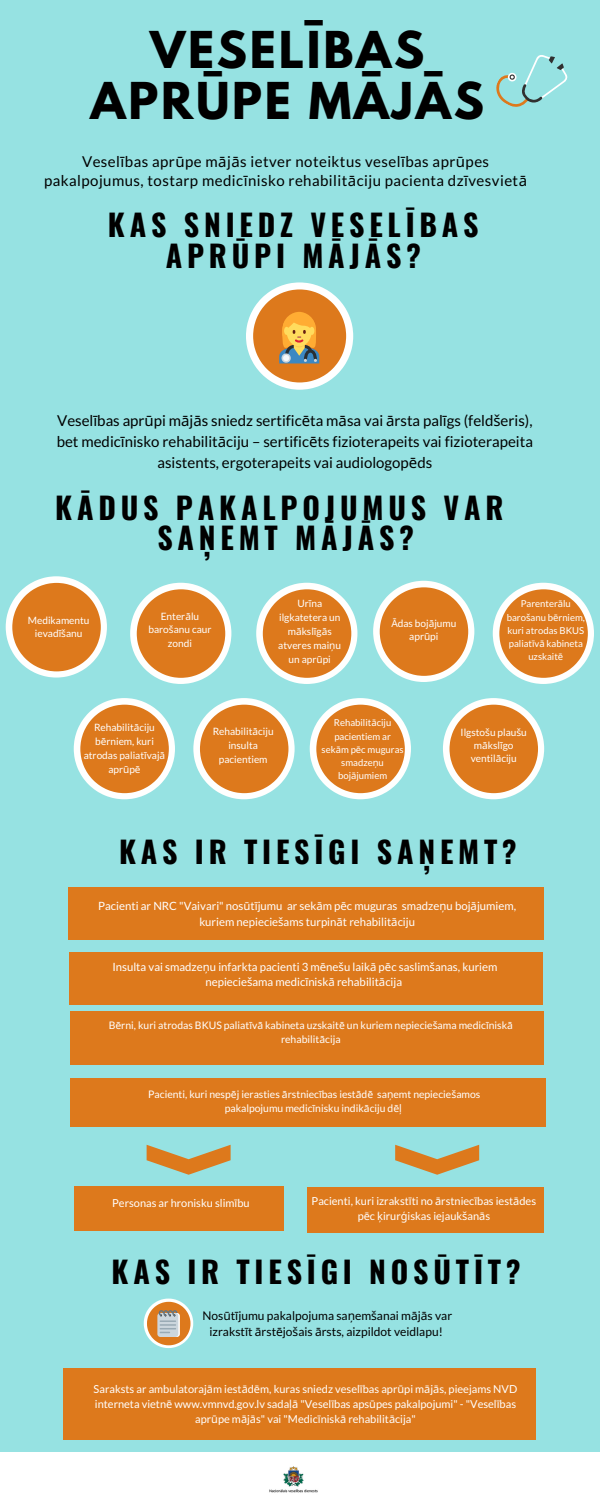
<style>
.page{position:relative;width:600px;height:1500px;background:#96e2e2}
.page>*{position:absolute;margin:0;border:0;box-sizing:border-box;transform-origin:0 0}
.t1{font:700 45px/50.2px "League Spartan";letter-spacing:.06em;color:#000;text-align:center}
.t2{font:700 30px/30.8px "Oswald";letter-spacing:.16em;color:#000;text-align:center}
.t3{font:15px/21px "Lato";color:#000;text-align:center}
.t4{font:15px/18.8px "Lato";letter-spacing:.03em;color:#000;text-align:center}
.t5{font:12px/16.5px "Lato";color:#000;text-align:center}
.t6{font:11.4px/15.2px "Lato";color:#fff;text-align:center}
.t7{font:11px/15px "Lato";color:#fff;text-align:center}
.t8{font:10.4px/14.1px "Lato";color:#fff;text-align:center}
.t9{font:10.1px/13.8px "Lato";color:#fff;text-align:center}
.t10{font:9.5px/13.1px "Lato";color:#fff;text-align:center}
.s1{font-family:"Noto Sans"}
</style>
<div class="page">
<svg style="left:496px;top:55px;width:72px;height:52px"></svg>
<div style="left:74px;top:1186px;width:209px;height:45px;background:#dd791c"></div>
<div style="left:308px;top:1187px;width:236px;height:46px;background:#dd791c"></div>
<div style="left:70px;top:1011px;width:474px;height:54px;background:#dd791c"></div>
<div style="left:69px;top:953px;width:474px;height:52px;background:#dd791c"></div>
<div style="left:68px;top:888px;width:476px;height:52px;background:#dd791c"></div>
<div style="left:0;top:1452px;width:600px;height:48px;background:#fff"></div>
<img style="left:269px;top:1466px;width:49px;height:27px">
<div style="left:63px;top:1368px;width:473px;height:72px;background:#dd791c"></div>
<div style="left:70px;top:1078px;width:476px;height:49px;background:#dd791c"></div>
<svg style="left:373px;top:581px;width:101px;height:101px"></svg>
<svg style="left:74px;top:698px;width:101px;height:101px"></svg>
<svg style="left:443px;top:698px;width:101px;height:101px"></svg>
<svg style="left:310px;top:698px;width:101px;height:101px"></svg>
<svg style="left:193px;top:698px;width:102px;height:101px"></svg>
<svg style="left:493px;top:583px;width:101px;height:101px"></svg>
<svg style="left:256px;top:583px;width:101px;height:101px"></svg>
<svg style="left:130px;top:583px;width:101px;height:101px"></svg>
<svg style="left:6px;top:576px;width:101px;height:102px"></svg>
<svg style="left:246px;top:282px;width:107px;height:108px"></svg>
<svg style="left:395px;top:1145px;width:84px;height:30px"></svg>
<svg style="left:144px;top:1299px;width:49px;height:49px"></svg>
<svg style="left:147px;top:1145px;width:84px;height:30px"></svg>
<h1 class="t1" style="left:91px;top:31px;width:395px">VESELĪBAS<br>APRŪPE MĀJĀS</h1>
<h3 class="t4" style="left:44px;top:152px;width:485px">Vesel<span class="s1">ī</span>bas apr<span class="s1">ū</span>pe m<span class="s1">ā</span>j<span class="s1">ā</span>s ietver noteiktus vesel<span class="s1">ī</span>bas apr<span class="s1">ū</span>pes pakalpojumus, tostarp medic<span class="s1">ī</span>nisko rehabilit<span class="s1">ā</span>ciju pacienta dz<span class="s1">ī</span>vesviet<span class="s1">ā</span></h3>
<h2 class="t2" style="left:108px;top:208px;width:372px">KAS SNIEDZ VESELĪBAS<br>APRŪPI MĀJĀS?</h2>
<h3 class="t3" style="left:57px;top:410px;width:478px">Vesel<span class="s1">ī</span>bas apr<span class="s1">ū</span>pi m<span class="s1">ā</span>j<span class="s1">ā</span>s sniedz sertific<span class="s1">ē</span>ta m<span class="s1">ā</span>sa vai <span class="s1">ā</span>rsta pal<span class="s1">ī</span>gs (feld<span class="s1">š</span>eris), bet medic<span class="s1">ī</span>nisko rehabilit<span class="s1">ā</span>ciju – sertific<span class="s1">ē</span>ts fizioterapeits vai fizioterapeita asistents, ergoterapeits vai audiologop<span class="s1">ē</span>ds</h3>
<h2 class="t2" style="left:55px;top:491px;width:450px">KĀDUS PAKALPOJUMUS VAR<br>SAŅEMT MĀJĀS?</h2>
<p class="t9" style="left:28px;top:613px;width:63px">Medikamentu ievad<span class="s1">īš</span>anu</p>
<p class="t9" style="left:148px;top:609px;width:65px">Enter<span class="s1">ā</span>lu baro<span class="s1">š</span>anu caur zondi</p>
<p class="t9" style="left:278px;top:597px;width:64px">Ur<span class="s1">ī</span>na ilgkatetera un m<span class="s1">ā</span>ksl<span class="s1">ī</span>g<span class="s1">ā</span>s atveres mai<span class="s1">ņ</span>u un apr<span class="s1">ū</span>pi</p>
<p class="t9" style="left:391px;top:616px;width:67px;line-height:13.5px"><span class="s1">Ā</span>das boj<span class="s1">ā</span>jumu apr<span class="s1">ū</span>pi</p>
<p class="t10" style="left:507px;top:597px;width:80px">Parenter<span class="s1">ā</span>lu baro<span class="s1">š</span>anu b<span class="s1">ē</span>rniem, kuri atrodas BKUS paliat<span class="s1">ī</span>v<span class="s1">ā</span> kabineta uzskait<span class="s1">ē</span></p>
<p class="t10" style="left:322px;top:716px;width:84px">Rehabilit<span class="s1">ā</span>ciju pacientiem ar sek<span class="s1">ā</span>m p<span class="s1">ē</span>c muguras smadze<span class="s1">ņ</span>u boj<span class="s1">ā</span>jumiem</p>
<p class="t9" style="left:84px;top:721px;width:83px">Rehabilit<span class="s1">ā</span>ciju b<span class="s1">ē</span>rniem, kuri atrodas paliat<span class="s1">ī</span>vaj<span class="s1">ā </span>apr<span class="s1">ū</span>p<span class="s1">ē</span></p>
<p class="t9" style="left:461px;top:725px;width:68px;line-height:13.5px">Ilgsto<span class="s1">š</span>u plau<span class="s1">š</span>u m<span class="s1">ā</span>ksl<span class="s1">ī</span>go ventil<span class="s1">ā</span>ciju</p>
<p class="t9" style="left:213px;top:724px;width:62px">Rehabilit<span class="s1">ā</span>ciju insulta pacientiem</p>
<h2 class="t2" style="left:119px;top:835px;width:399px">KAS IR TIESĪGI SAŅEMT?</h2>
<p class="t6" style="left:98px;top:898px;width:419px;line-height:15.7px">Pacienti ar NRC "Vaivari" nos<span class="s1">ū</span>t<span class="s1">ī</span>jumu ar sek<span class="s1">ā</span>m p<span class="s1">ē</span>c muguras smadze<span class="s1">ņ</span>u boj<span class="s1">ā</span>jumiem, kuriem nepiecie<span class="s1">š</span>ams turpin<span class="s1">ā</span>t rehabilit<span class="s1">ā</span>ciju</p>
<p class="t6" style="left:112px;top:959px;width:387px">Insulta vai smadze<span class="s1">ņ</span>u infarkta pacienti 3 m<span class="s1">ē</span>ne<span class="s1">š</span>u laik<span class="s1">ā</span> p<span class="s1">ē</span>c saslim<span class="s1">š</span>anas, kuriem nepiecie<span class="s1">š</span>ama medic<span class="s1">ī</span>nisk<span class="s1">ā</span> rehabilit<span class="s1">ā</span>cija</p>
<p class="t8" style="left:109px;top:1018px;width:406px">B<span class="s1">ē</span>rni, kuri atrodas BKUS paliat<span class="s1">ī</span>v<span class="s1">ā</span> kabineta uzskait<span class="s1">ē</span> un kuriem nepiecie<span class="s1">š</span>ama medic<span class="s1">ī</span>nisk<span class="s1">ā </span>rehabilit<span class="s1">ā</span>cija</p>
<p class="t8" style="left:148px;top:1087px;width:334px">Pacienti, kuri nesp<span class="s1">ē</span>j ierasties <span class="s1">ā</span>rstniec<span class="s1">ī</span>bas iest<span class="s1">ā</span>d<span class="s1">ē</span> sa<span class="s1">ņ</span>emt nepiecie<span class="s1">š</span>amos pakalpojumu medic<span class="s1">ī</span>nisku indik<span class="s1">ā</span>ciju d<span class="s1">ēļ</span></p>
<p class="t7" style="left:112px;top:1196px;width:139px">Personas ar hronisku slim<span class="s1">ī</span>bu</p>
<p class="t7" style="left:312px;top:1194px;width:226px">Pacienti, kuri izrakst<span class="s1">ī</span>ti no <span class="s1">ā</span>rstniec<span class="s1">ī</span>bas iest<span class="s1">ā</span>des p<span class="s1">ē</span>c <span class="s1">ķ</span>irur<span class="s1">ģ</span>iskas iejauk<span class="s1">š</span>an<span class="s1">ā</span>s</p>
<h2 class="t2" style="left:112px;top:1255px;width:411px">KAS IR TIESĪGI NOSŪTĪT?</h2>
<p class="t5" style="left:202px;top:1307px;width:251px">Nos<span class="s1">ū</span>t<span class="s1">ī</span>jumu pakalpojuma sa<span class="s1">ņ</span>em<span class="s1">š</span>anai m<span class="s1">ā</span>j<span class="s1">ā</span>s var izrakst<span class="s1">ī</span>t <span class="s1">ā</span>rst<span class="s1">ē</span>jo<span class="s1">š</span>ais <span class="s1">ā</span>rsts, aizpildot veidlapu!</p>
<p class="t7" style="left:94px;top:1381px;width:425px">Saraksts ar ambulatoraj<span class="s1">ā</span>m iest<span class="s1">ā</span>d<span class="s1">ē</span>m, kuras sniedz vesel<span class="s1">ī</span>bas apr<span class="s1">ū</span>pi m<span class="s1">ā</span>j<span class="s1">ā</span>s, pieejams NVD interneta vietn<span class="s1">ē</span> www.vmnvd.gov.lv sada<span class="s1">ļā</span> "Vesel<span class="s1">ī</span>bas aps<span class="s1">ū</span>pes pakalpojumi" - "Vesel<span class="s1">ī</span>bas apr<span class="s1">ū</span>pe m<span class="s1">ā</span>j<span class="s1">ā</span>s" vai "Medic<span class="s1">ī</span>nisk<span class="s1">ā</span> rehabilit<span class="s1">ā</span>cija"</p>
</div>
